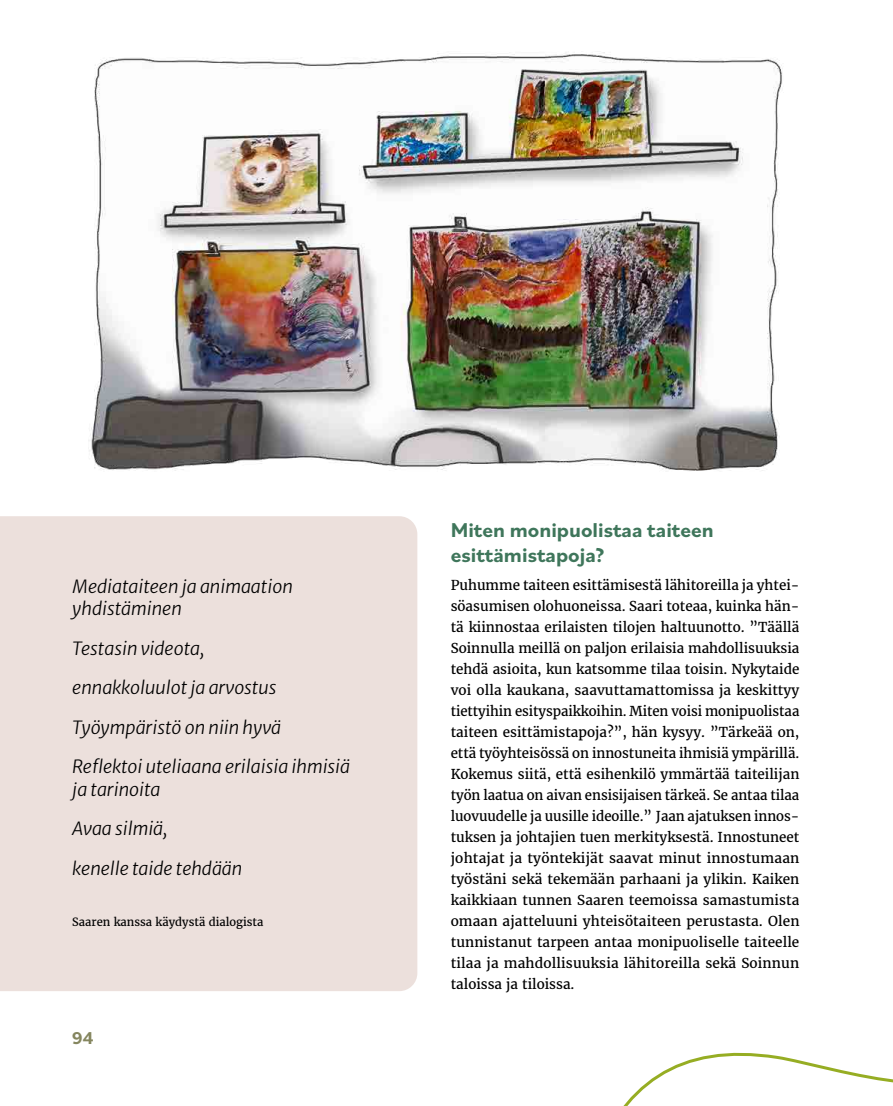
<style>
.page{position:relative;width:893px;height:1106px;background:#fff}
.page>*{position:absolute;margin:0;border:0;box-sizing:border-box;transform-origin:0 0}
.t1{font:700 21px/25.2px "Bilo";color:#3f765b}
.t2{font:italic 300 18px/39.5px "Merriweather Sans";color:#000}
.t3{font:700 18px "Bilo";color:#85865f}
.leipis_ei_sis_p{font:13.5px/21px "Merriweather";letter-spacing:.01em;color:#000;text-align:justify}
.t4{font:11.25px "Merriweather";color:#000}
</style>
<div class="page">
<img style="left:89px;top:52px;width:694px;height:419px">
<div style="left:0;top:516px;width:417px;height:475px;background:#ece0dc"></div>
<svg style="left:623px;top:1052px;width:270px;height:54px"></svg>
<p class="t2" style="left:72px;top:573px;width:222px;line-height:22.5px">Mediataiteen ja animaation yhdistäminen</p>
<p class="t2" style="left:72px;top:626px;width:279px">Testasin videota,<br>ennakkoluulot ja arvostus<br>Työympäristö on niin hyvä<br>Reflektoi uteliaana erilaisia ihmisiä</p>
<p class="t2" style="left:72px;top:767px;width:172px">ja tarinoita<br>Avaa silmiä,<br>kenelle taide tehdään</p>
<p class="t4" style="left:72px;top:914px;width:193px">Saaren kanssa käydystä dialogista</p>
<h2 class="t3" style="left:72px;top:1026px;width:23px">94</h2>
<h3 class="t1" style="left:451px;top:517px;width:265px">Miten monipuolistaa taiteen esittämistapoja?</h3>
<p class="leipis_ei_sis_p" style="left:451px;top:574px;width:350px">Puhumme taiteen esittämisestä lähitoreilla ja yhtei&shy;söasumisen olohuoneissa. Saari toteaa, kuinka hän&shy;tä kiinnostaa erilaisten tilojen haltuunotto. ”Täällä Soinnulla meillä on paljon erilaisia mahdollisuuksia tehdä asioita, kun katsomme tilaa toisin. Nykytaide voi olla kaukana, saavuttamattomissa ja keskittyy tiettyihin esityspaikkoihin. Miten voisi monipuolistaa taiteen esittämistapoja?”, hän kysyy. ”Tärkeää on, että työyhteisössä on innostuneita ihmisiä ympärillä.<br>Kokemus siitä, että esihenkilö ymmärtää taiteilijan työn laatua on aivan ensisijaisen tärkeä. Se antaa tilaa luovuudelle ja uusille ideoille.” Jaan ajatuksen innos&shy;tuksen ja johtajien tuen merkityksestä. Innostuneet johtajat ja työntekijät saavat minut innostumaan työstäni sekä tekemään parhaani ja ylikin. Kaiken kaikkiaan tunnen Saaren teemoissa samastumista omaan ajatteluuni yhteisötaiteen perustasta. Olen tunnistanut tarpeen antaa monipuoliselle taiteelle tilaa ja mahdollisuuksia lähitoreilla sekä Soinnun taloissa ja tiloissa.</p>
</div>
